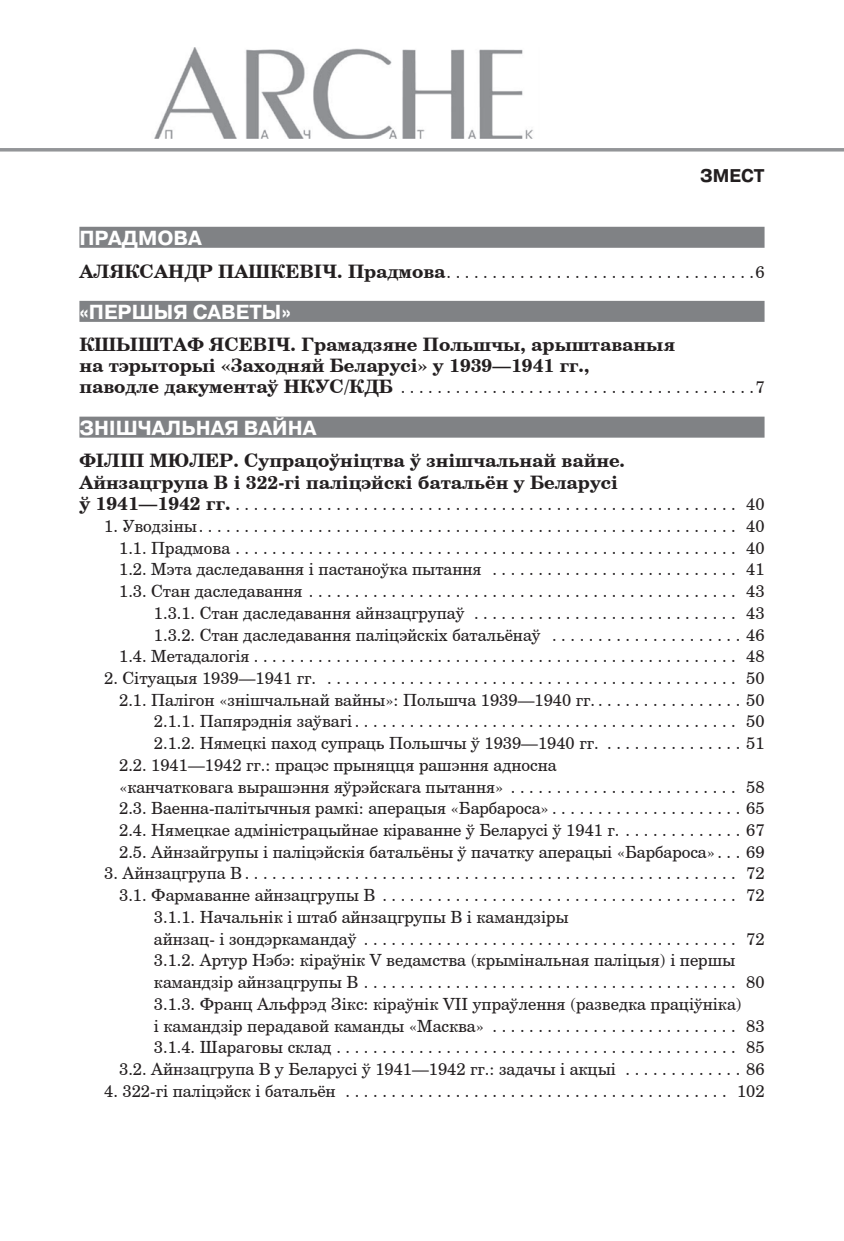
<style>
.page{position:relative;width:844px;height:1241px;background:#fff}
.page>*{position:absolute;margin:0;border:0;box-sizing:border-box;transform-origin:0 0}
.t1{font:700 20.3px "Pragmatica C";color:#fff}
.t2{font:700 18.55px/21.3px "Century Schoolbook BT";color:#231f20}
.t3{font:700 18.38px "Pragmatica C";color:#231f20;scale:.95 1}
.t4{font:16.8px/21.7px "Century Schoolbook BT";color:#231f20;text-align:right}
.s1{font-weight:700;font-size:18.55px}
</style>
<div class="page">
<div style="left:79px;top:227px;width:685px;height:21px;background:#808285"></div>
<div style="left:79px;top:301px;width:685px;height:21px;background:#808285"></div>
<div style="left:79px;top:416px;width:685px;height:21px;background:#808285"></div>
<hr style="left:0;top:148px;width:843px;height:3px;background:#939598">
<img style="left:154px;top:47px;width:379px;height:92px">
<p class="t3" style="left:700px;top:165px;width:69px">ЗМЕСТ</p>
<p class="t1" style="left:79px;top:227px;width:123px">прадмова</p>
<p class="t4" style="left:79px;top:260px;width:686px"><span class="s1">Аляксандр Пашкевіч. Прадмова</span> . . . . . . . . . . . . . . . . . . . . . . . . . . . . . . . . . 6</p>
<p class="t1" style="left:79px;top:301px;width:213px">«ПЕРШЫЯ САВЕТЫ»</p>
<p class="t2" style="left:79px;top:333px;width:597px">Кшыштаф Ясевіч. Грамадзяне Польшчы, арыштаваныя на тэрыторыі «Заходняй Беларусі» у 1939—1941 гг.,</p>
<p class="t4" style="left:79px;top:376px;width:686px"><span class="s1">паводле дакументаў НКУС/КДБ</span> . . . . . . . . . . . . . . . . . . . . . . . . . . . . . . . . . . . . . . 7</p>
<p class="t1" style="left:79px;top:417px;width:238px">ЗНІШЧАЛЬНАЯ ВАЙНА</p>
<p class="t2" style="left:79px;top:449px;width:547px">Філіп Мюлер. Супрацоўніцтва ў знішчальнай вайне.<br>Айнзацгрупа В і 322-гі паліцэйскі батальён у Беларусі</p>
<p class="t4" style="left:79px;top:493px;width:686px"><span class="s1">ў 1941—1942 гг.</span> . . . . . . . . . . . . . . . . . . . . . . . . . . . . . . . . . . . . . . . . . . . . . . . . . . . . . . . 40</p>
<p class="t4" style="left:104px;top:514px;width:661px">1. Уводзіны . . . . . . . . . . . . . . . . . . . . . . . . . . . . . . . . . . . . . . . . . . . . . . . . . . . . . . . . . . . 40<br>1.1. Прадмова . . . . . . . . . . . . . . . . . . . . . . . . . . . . . . . . . . . . . . . . . . . . . . . . . . . . . . . 40<br>1.2. Мэта даследавання і пастаноўка пытання . . . . . . . . . . . . . . . . . . . . . . . . . . . 41<br>1.3. Стан даследавання . . . . . . . . . . . . . . . . . . . . . . . . . . . . . . . . . . . . . . . . . . . . . . . 43<br>1.3.1. Стан даследавання айнзацгрупаў . . . . . . . . . . . . . . . . . . . . . . . . . . . . . 43<br>1.3.2. Стан даследавання паліцэйскіх батальёнаў . . . . . . . . . . . . . . . . . . . . 46<br>1.4. Метадалогія . . . . . . . . . . . . . . . . . . . . . . . . . . . . . . . . . . . . . . . . . . . . . . . . . . . . . 48</p>
<p class="t4" style="left:104px;top:666px;width:661px">2. Сітуацыя 1939—1941 гг. . . . . . . . . . . . . . . . . . . . . . . . . . . . . . . . . . . . . . . . . . . . . . 50</p>
<p class="t4" style="left:119px;top:688px;width:646px">2.1. Палігон «знішчальнай вайны»: Польшча 1939—1940 гг. . . . . . . . . . . . . . . . 50</p>
<p class="t4" style="left:154px;top:710px;width:612px">2.1.1. Папярэднія заўвагі . . . . . . . . . . . . . . . . . . . . . . . . . . . . . . . . . . . . . . . . . . 50</p>
<p class="t4" style="left:154px;top:731px;width:612px">2.1.2. Нямецкі паход супраць Польшчы ў 1939—1940 гг. . . . . . . . . . . . . . . 51</p>
<p class="t4" style="left:119px;top:753px;width:439px">2.2. 1941—1942 гг.: працэс прыняцця рашэння адносна</p>
<p class="t4" style="left:119px;top:775px;width:646px">«канчатковага вырашэння яўрэйскага пытання» . . . . . . . . . . . . . . . . . . . . . . . . . 58</p>
<p class="t4" style="left:119px;top:796px;width:646px">2.3. Ваенна-палітычныя рамкі: аперацыя «Барбароса» . . . . . . . . . . . . . . . . . . . . 65</p>
<p class="t4" style="left:119px;top:818px;width:646px">2.4. Нямецкае адміністрацыйнае кіраванне ў Беларусі ў 1941 г. . . . . . . . . . . . . 67</p>
<p class="t4" style="left:119px;top:840px;width:646px">2.5. Айнзайгрупы і паліцэйскія батальёны ў пачатку аперацыі «Барбароса» . . 69</p>
<p class="t4" style="left:104px;top:862px;width:661px">3. Айнзацгрупа В . . . . . . . . . . . . . . . . . . . . . . . . . . . . . . . . . . . . . . . . . . . . . . . . . . . . . . 72</p>
<p class="t4" style="left:119px;top:883px;width:646px">3.1. Фармаванне айнзацгрупы В . . . . . . . . . . . . . . . . . . . . . . . . . . . . . . . . . . . . . . . 72</p>
<p class="t4" style="left:154px;top:905px;width:416px">3.1.1. Начальнік і штаб айнзацгрупы В і камандзіры</p>
<p class="t4" style="left:154px;top:927px;width:612px">айнзац- і зондэркамандаў . . . . . . . . . . . . . . . . . . . . . . . . . . . . . . . . . . . . . . . . . 72</p>
<p class="t4" style="left:154px;top:948px;width:583px">3.1.2. Артур Нэбэ: кіраўнік V ведамства (крымінальная паліцыя) і першы</p>
<p class="t4" style="left:154px;top:970px;width:612px">камандзір айнзацгрупы В . . . . . . . . . . . . . . . . . . . . . . . . . . . . . . . . . . . . . . . . . 80</p>
<p class="t4" style="left:154px;top:992px;width:589px">3.1.3. Франц Альфрэд Зікс: кіраўнік VII упраўлення (разведка праціўніка)</p>
<p class="t4" style="left:154px;top:1014px;width:612px">і камандзір перадавой каманды «Масква» . . . . . . . . . . . . . . . . . . . . . . . . . . . 83</p>
<p class="t4" style="left:154px;top:1035px;width:612px">3.1.4. Шараговы склад . . . . . . . . . . . . . . . . . . . . . . . . . . . . . . . . . . . . . . . . . . . . 85</p>
<p class="t4" style="left:119px;top:1057px;width:646px">3.2. Айнзацгрупа В у Беларусі ў 1941—1942 гг.: задачы і акцыі . . . . . . . . . . . . 86</p>
<p class="t4" style="left:104px;top:1079px;width:661px">4. 322-гі паліцэйск і батальён . . . . . . . . . . . . . . . . . . . . . . . . . . . . . . . . . . . . . . . . . . 102</p>
</div>
